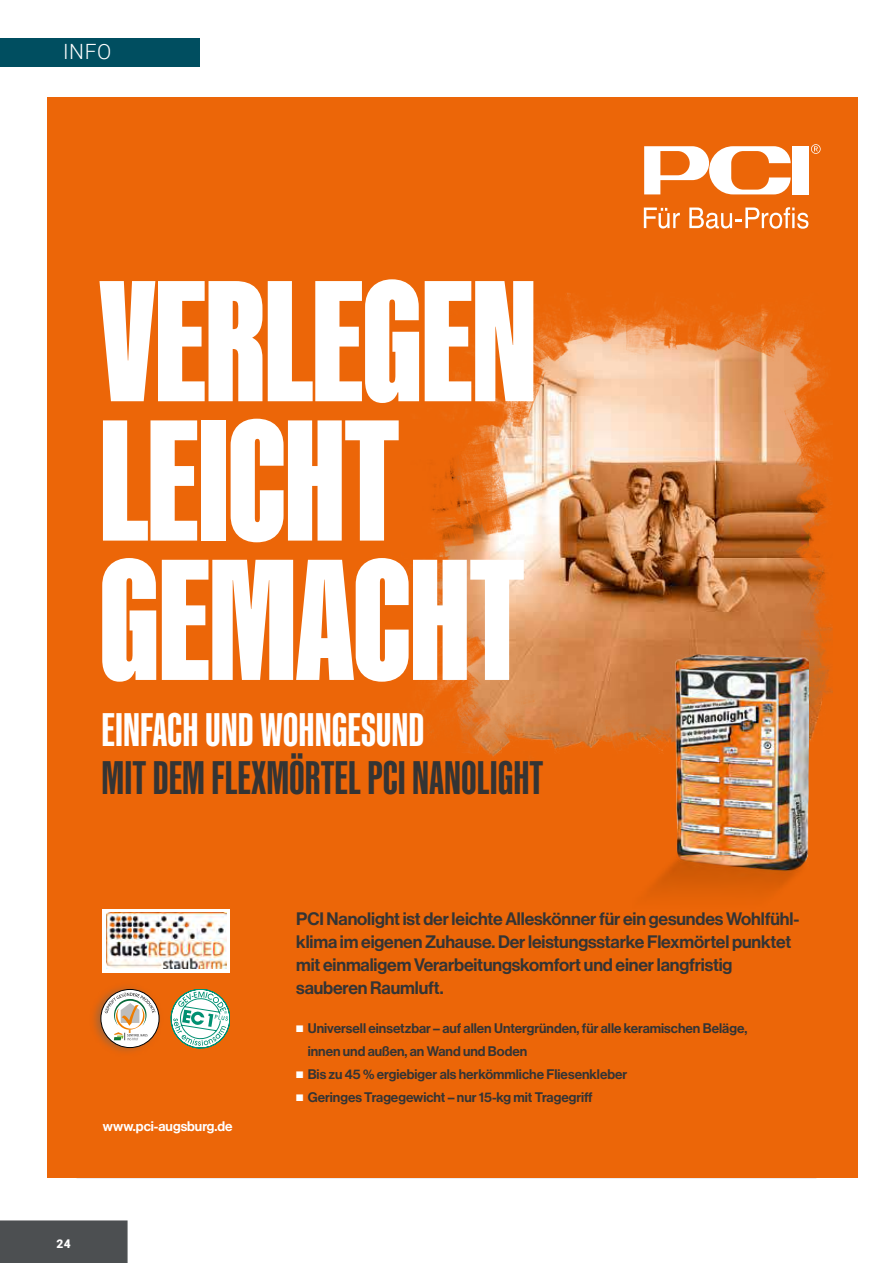
<style>
.page{position:relative;width:893px;height:1263px;background:#fff}
.page>*{position:absolute;margin:0;border:0;box-sizing:border-box;transform-origin:0 0}
.t1{font:900 174.15px/139.4px "Kaneda Gothic";color:#fff}
.t2{font:700 47.7px "Kaneda Gothic";color:#343434}
.t3{font:700 47.7px "Kaneda Gothic";color:#fff}
.t4{font:300 21px "Roboto";color:#fff}
.t5{font:17.7px/23.1px "N Haas Grotesk DS Pro 65 Md";letter-spacing:-.01em;color:#343434}
.t6{font:13.65px/23.1px "N Haas Grotesk DS Pro 65 Md";color:#343434}
.t7{font:13.65px "N Haas Grotesk DS Pro 65 Md";color:#fff}
.t8{font:900 12px "Roboto";color:#fff}
.s1{color:#fff}
</style>
<div class="page">
<hr style="left:77px;top:1177px;width:739px;height:1px;background:#cacbd6">
<div style="left:0;top:38px;width:199px;height:29px;background:#004e60"></div>
<div style="left:0;top:1220px;width:128px;height:43px;background:#4c4f51"></div>
<div style="left:47px;top:97px;width:810px;height:1080px;background:#ec6608"></div>
<div style="left:793px;top:146px;width:16px;height:48px;background:#fff"></div>
<svg style="left:644px;top:146px;width:147px;height:48px"></svg>
<svg style="left:811px;top:144px;width:10px;height:10px"></svg>
<svg style="left:644px;top:208px;width:36px;height:20px"></svg>
<svg style="left:689px;top:207px;width:119px;height:22px"></svg>
<img style="left:422px;top:293px;width:411px;height:464px">
<img style="left:613px;top:655px;width:196px;height:240px">
<img style="left:93px;top:986px;width:67px;height:66px">
<svg style="left:101px;top:989px;width:58px;height:58px"></svg>
<div style="left:101px;top:989px;width:58px;height:59px;border:1px solid #020203;border-radius:50%"></div>
<svg style="left:105px;top:992px;width:50px;height:48px;background:#dad0c1"></svg>
<div style="left:103px;top:909px;width:127px;height:63px;background:#fff"></div>
<img style="left:106px;top:912px;width:121px;height:57px">
<svg style="left:171px;top:989px;width:59px;height:59px"></svg>
<h3 class="t4" style="left:63px;top:37px;width:50px">INFO</h3>
<h1 class="t1" style="left:100px;top:271px;width:438px">VERLEGEN<br>LEICHT<br>GEMACHT</h1>
<h2 class="t3" style="left:102px;top:703px;width:324px">EINFACH UND WOHNGESUND</h2>
<h2 class="t2" style="left:102px;top:751px;width:443px">MIT DEM FLEXMÖRTEL PCI NANOLIGHT</h2>
<p class="t7" style="left:103px;top:1118px;width:131px">www.pci-augsburg.de</p>
<p class="t8" style="left:57px;top:1235px;width:16px">24</p>
<p class="t5" style="left:296px;top:907px;width:505px">PCI Nanolight ist der leichte Alleskönner für ein gesundes Wohlfühl&shy;klima im eigenen Zuhause. Der leistungsstarke Flexmörtel punktet mit einmaligem Verarbeitungskomfort und einer langfristig sauberen Raumluft.</p>
<p class="t6" style="left:308px;top:1017px;width:441px;text-indent:-12px"><span class="s1">■</span> Universell einsetzbar – auf allen Untergründen, für alle keramischen Beläge, innen und außen, an Wand und Boden</p>
<p class="t6" style="left:296px;top:1063px;width:333px"><span class="s1">■</span> Bis zu 45 % ergiebiger als herkömmliche Fliesenkleber</p>
<p class="t6" style="left:296px;top:1086px;width:298px"><span class="s1">■</span> Geringes Tragegewicht – nur 15-kg mit Tragegriff</p>
</div>
